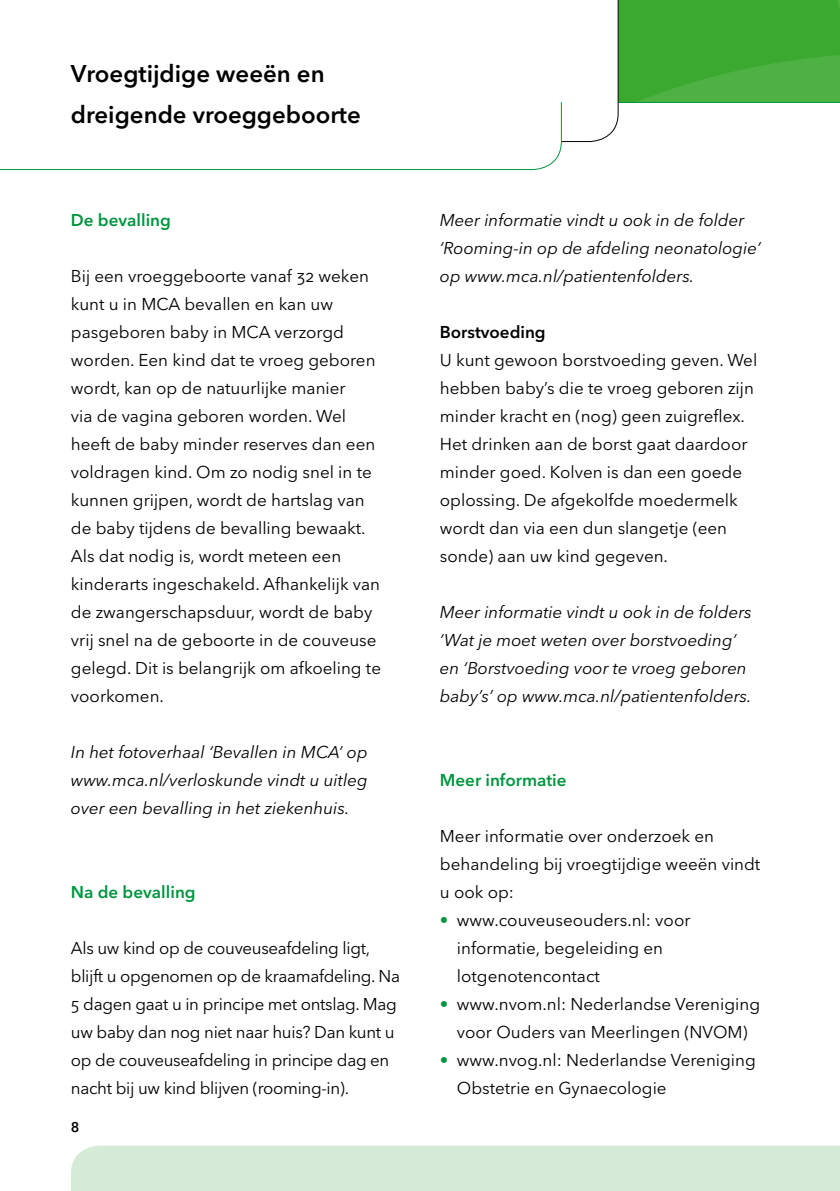
<style>
.page{position:relative;width:840px;height:1191px;background:#fff}
.page>*{position:absolute;margin:0;border:0;box-sizing:border-box;transform-origin:0 0}
.t1{font:600 24px/40px "Avenir Next LT Pro";color:#000}
.t2{font:17px/28px "Avenir Next LT Pro";color:#000}
.t3{font:italic 17px/28px "Avenir Next LT Pro";color:#000}
.t4{font:17px/28px "Avenir Next LT Pro";letter-spacing:-.02em;color:#000}
.t5{font:600 17px "Avenir Next LT Pro";color:#00963f}
.t6{font:600 17px "Avenir Next LT Pro";color:#000}
.t7{font:600 14px "Avenir Next LT Pro";color:#000}
.s1{color:#00963f}
</style>
<div class="page">
<svg style="left:0;top:0;width:839px;height:171px"></svg>
<div style="left:71px;top:1145px;width:768px;height:46px;background:#d6ead8"></div>
<h1 class="t1" style="left:71px;top:54px;width:291px">Vroegtijdige weeën en dreigende vroeggeboorte</h1>
<p class="t5" style="left:71px;top:210px;width:101px">De bevalling</p>
<p class="t2" style="left:71px;top:262px;width:311px">Bij een vroeggeboorte vanaf 32 weken kunt u in MCA bevallen en kan uw pasgeboren baby in MCA verzorgd worden. Een kind dat te vroeg geboren wordt, kan op de natuurlijke manier<br>via de vagina geboren worden. Wel heeft de baby minder reserves dan een voldragen kind. Om zo nodig snel in te kunnen grijpen, wordt de hartslag van de baby tijdens de bevalling bewaakt.<br>Als dat nodig is, wordt meteen een kinderarts ingeschakeld. Afhankelijk van de zwangerschapsduur, wordt de baby vrij snel na de geboorte in de couveuse gelegd. Dit is belangrijk om afkoeling te voorkomen.</p>
<p class="t3" style="left:71px;top:738px;width:298px;text-align:justify">In het fotoverhaal ‘Bevallen in MCA’ op www.mca.nl/verloskunde vindt u uitleg over een bevalling in het ziekenhuis.</p>
<p class="t5" style="left:71px;top:882px;width:126px">Na de bevalling</p>
<p class="t4" style="left:71px;top:934px;width:330px">Als uw kind op de couveuseafdeling ligt, blijft u opgenomen op de kraamafdeling. Na 5 dagen gaat u in principe met ontslag. Mag uw baby dan nog niet naar huis? Dan kunt u op de couveuseafdeling in principe dag en nacht bij uw kind blijven (rooming-in).</p>
<p class="t7" style="left:71px;top:1118px;width:10px">8</p>
<p class="t3" style="left:439px;top:206px;width:322px">Meer informatie vindt u ook in de folder ‘Rooming-in op de afdeling neonatologie’ op www.mca.nl/patientenfolders.</p>
<p class="t6" style="left:439px;top:322px;width:107px">Borstvoeding</p>
<p class="t2" style="left:439px;top:346px;width:319px">U kunt gewoon borstvoeding geven. Wel hebben baby’s die te vroeg geboren zijn minder kracht en (nog) geen zuigreflex.<br>Het drinken aan de borst gaat daardoor minder goed. Kolven is dan een goede oplossing. De afgekolfde moedermelk wordt dan via een dun slangetje (een sonde) aan uw kind gegeven.</p>
<p class="t3" style="left:439px;top:598px;width:313px">Meer informatie vindt u ook in de folders ‘Wat je moet weten over borstvoeding’ en ‘Borstvoeding voor te vroeg geboren baby’s’ op www.mca.nl/patientenfolders.</p>
<p class="t5" style="left:439px;top:770px;width:128px">Meer informatie</p>
<p class="t2" style="left:439px;top:822px;width:322px">Meer informatie over onderzoek en behandeling bij vroegtijdige weeën vindt u ook op:</p>
<p class="t2" style="left:456px;top:906px;width:235px;text-indent:-17px"><span class="s1">•</span> www.couveuseouders.nl: voor informatie, begeleiding en lotgenotencontact</p>
<p class="t2" style="left:439px;top:990px;width:321px;text-align:center"><span class="s1">•</span> www.nvom.nl: Nederlandse Vereniging voor Ouders van Meerlingen (NVOM)</p>
<p class="t2" style="left:456px;top:1046px;width:300px;text-indent:-17px"><span class="s1">•</span> www.nvog.nl: Nederlandse Vereniging<br>Obstetrie en Gynaecologie</p>
</div>
